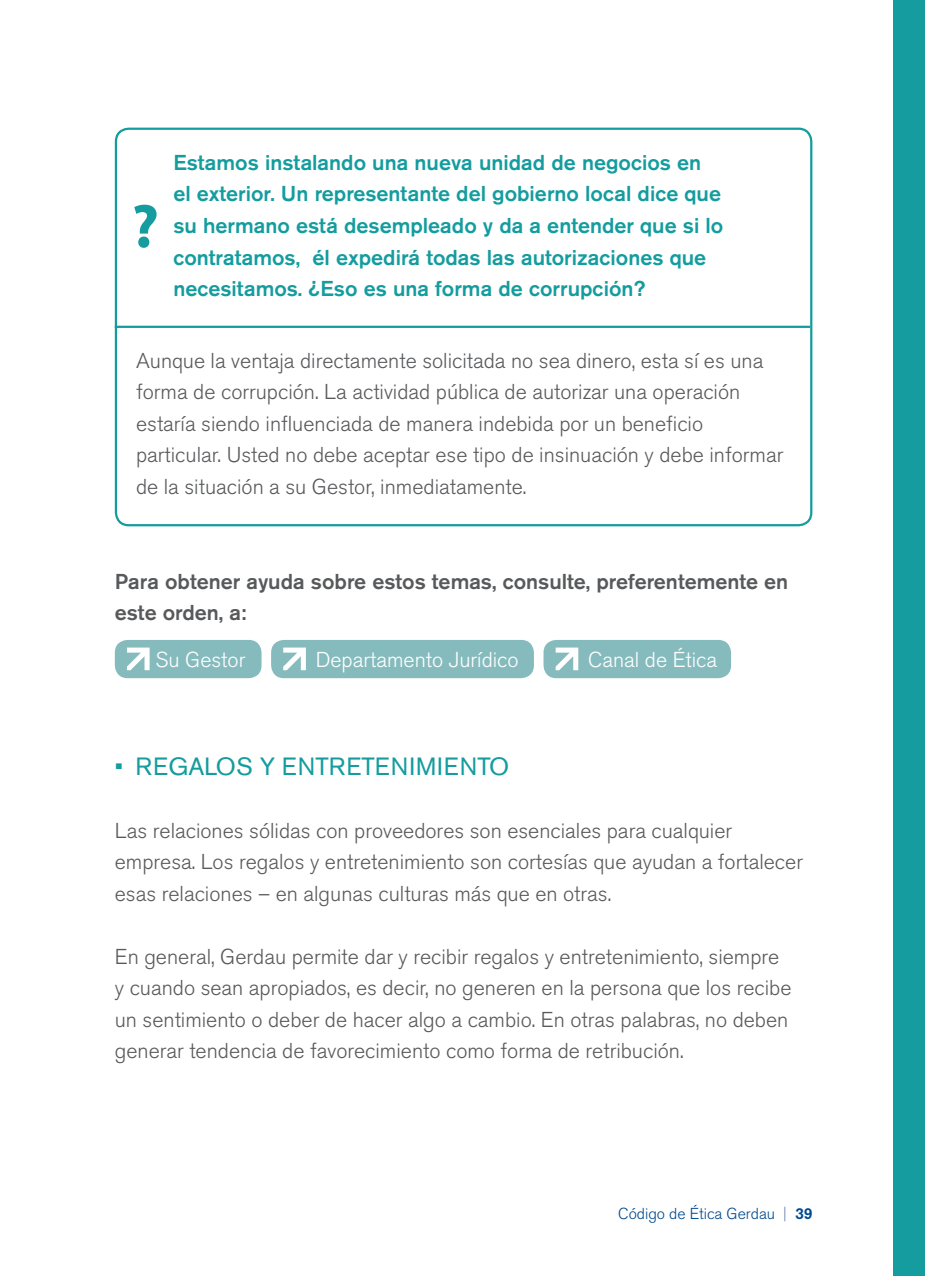
<style>
.page{position:relative;width:925px;height:1276px;background:#fff}
.page>*{position:absolute;margin:0;border:0;box-sizing:border-box;transform-origin:0 0}
.t1{font:24.75px "Akzidenz Grotesk BE";letter-spacing:.02em;color:#149c9e}
.t2{font:300 21.38px/31.5px "Akzidenz Grotesk BE";color:#58595b}
.t3{font:500 21.38px/31.5px "Akzidenz Grotesk BE";color:#149c9e}
.t4{font:500 21.38px/31.5px "Akzidenz Grotesk BE";color:#58595b}
.t5{font:300 21.38px "Akzidenz Grotesk BE";color:#fff}
.t6{font:300 15.75px "Akzidenz Grotesk BE";color:#004a8f}
.s1{color:#778bbc}
.s2{font-weight:500}
</style>
<div class="page">
<div style="left:115px;top:128px;width:697px;height:398px;border:2px solid #149c9e;border-radius:13px"></div>
<hr style="left:115px;top:326px;width:695px;height:2px;background:#149c9e">
<svg style="left:134px;top:205px;width:23px;height:43px"></svg>
<div style="left:115px;top:640px;width:146px;height:38px;background:#86bbbe;border-radius:13px"></div>
<div style="left:271px;top:640px;width:263px;height:38px;background:#86bbbe;border-radius:13px"></div>
<div style="left:543px;top:640px;width:188px;height:38px;background:#86bbbe;border-radius:13px"></div>
<svg style="left:127px;top:647px;width:23px;height:23px"></svg>
<svg style="left:283px;top:647px;width:23px;height:23px"></svg>
<svg style="left:556px;top:647px;width:22px;height:23px"></svg>
<div style="left:893px;top:0;width:32px;height:1276px;background:#149c9e"></div>
<p class="t3" style="left:173px;top:146px;width:551px">Estamos instalando una nueva unidad de negocios en el exterior. Un representante del gobierno local dice que su hermano está desempleado y da a entender que si lo contratamos, él expedirá todas las autorizaciones que necesitamos. ¿Eso es una forma de corrupción?</p>
<p class="t2" style="left:136px;top:345px;width:649px">Aunque la ventaja directamente solicitada no sea dinero, esta sí es una forma de corrupción. La actividad pública de autorizar una operación estaría siendo influenciada de manera indebida por un beneficio particular. Usted no debe aceptar ese tipo de insinuación y debe informar de la situación a su Gestor, inmediatamente.</p>
<p class="t4" style="left:115px;top:565px;width:675px">Para obtener ayuda sobre estos temas, consulte, preferentemente en este orden, a:</p>
<p class="t5" style="left:156px;top:648px;width:91px">Su Gestor</p>
<p class="t5" style="left:316px;top:647px;width:204px">Departamento Jurídico</p>
<p class="t5" style="left:588px;top:647px;width:131px">Canal de Ética</p>
<p class="t1" style="left:115px;top:751px;width:396px">• REGALOS Y ENTRETENIMIENTO</p>
<p class="t2" style="left:115px;top:815px;width:690px">Las relaciones sólidas con proveedores son esenciales para cualquier empresa. Los regalos y entretenimiento son cortesías que ayudan a fortalecer esas relaciones – en algunas culturas más que en otras.</p>
<p class="t2" style="left:115px;top:941px;width:678px">En general, Gerdau permite dar y recibir regalos y entretenimiento, siempre y cuando sean apropiados, es decir, no generen en la persona que los recibe un sentimiento o deber de hacer algo a cambio. En otras palabras, no deben generar tendencia de favorecimiento como forma de retribución.</p>
<p class="t6" style="left:618px;top:1204px;width:196px">Código de Ética Gerdau <span class="s1">|</span> <span class="s2">39</span></p>
</div>
